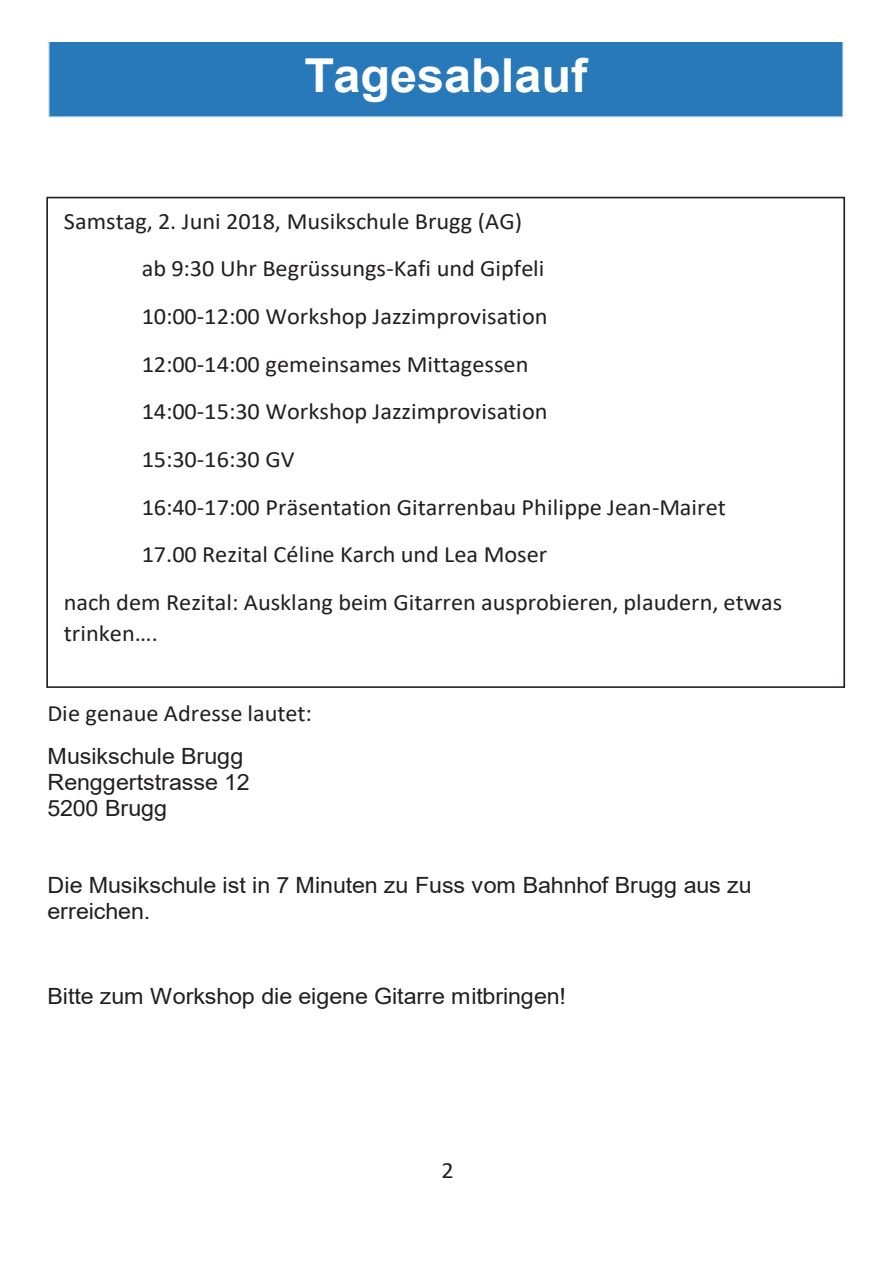
<style>
.page{position:relative;width:893px;height:1263px;background:#fff}
.page>*{position:absolute;margin:0;border:0;box-sizing:border-box;transform-origin:0 0}
.t1{font:700 46.8px "Arial";color:#fff;scale:1.04 1}
.t2{font:23.4px "Calibri";color:#231f20;scale:1.04 1}
.t3{font:22.35px/25.7px "Arial";color:#231f20;scale:1.04 1}
</style>
<div class="page">
<div style="left:48px;top:43px;width:795px;height:74px;background:#2779ba"></div>
<h1 class="t1" style="left:304px;top:43px;width:274px">Tagesablauf</h1>
<p class="t2" style="left:64px;top:205px;width:442px">Samstag, 2. Juni 2018, Musikschule Brugg (AG)</p>
<p class="t2" style="left:142px;top:252px;width:389px">ab 9:30 Uhr Begrüssungs-Kafi und Gipfeli</p>
<p class="t2" style="left:142px;top:300px;width:392px">10:00-12:00 Workshop Jazzimprovisation</p>
<p class="t2" style="left:142px;top:348px;width:373px">12:00-14:00 gemeinsames Mittagessen</p>
<p class="t2" style="left:142px;top:395px;width:392px">14:00-15:30 Workshop Jazzimprovisation</p>
<p class="t2" style="left:142px;top:443px;width:149px">15:30-16:30 GV</p>
<p class="t2" style="left:142px;top:491px;width:563px">16:40-17:00 Präsentation Gitarrenbau Philippe Jean-Mairet</p>
<p class="t2" style="left:142px;top:538px;width:392px">17.00 Rezital Céline Karch und Lea Moser</p>
<p class="t2" style="left:64px;top:586px;width:692px">nach dem Rezital: Ausklang beim Gitarren ausprobieren, plaudern, etwas</p>
<p class="t2" style="left:64px;top:617px;width:92px">trinken….</p>
<p class="t2" style="left:47px;top:697px;width:256px">Die genaue Adresse lautet:</p>
<p class="t3" style="left:47px;top:744px;width:196px">Musikschule Brugg<br>Renggertstrasse 12<br>5200 Brugg</p>
<p class="t3" style="left:47px;top:872px;width:679px">Die Musikschule ist in 7 Minuten zu Fuss vom Bahnhof Brugg aus zu erreichen.</p>
<p class="t3" style="left:47px;top:983px;width:500px">Bitte zum Workshop die eigene Gitarre mitbringen!</p>
<p class="t2" style="left:441px;top:1153px;width:13px">2</p>
</div>
